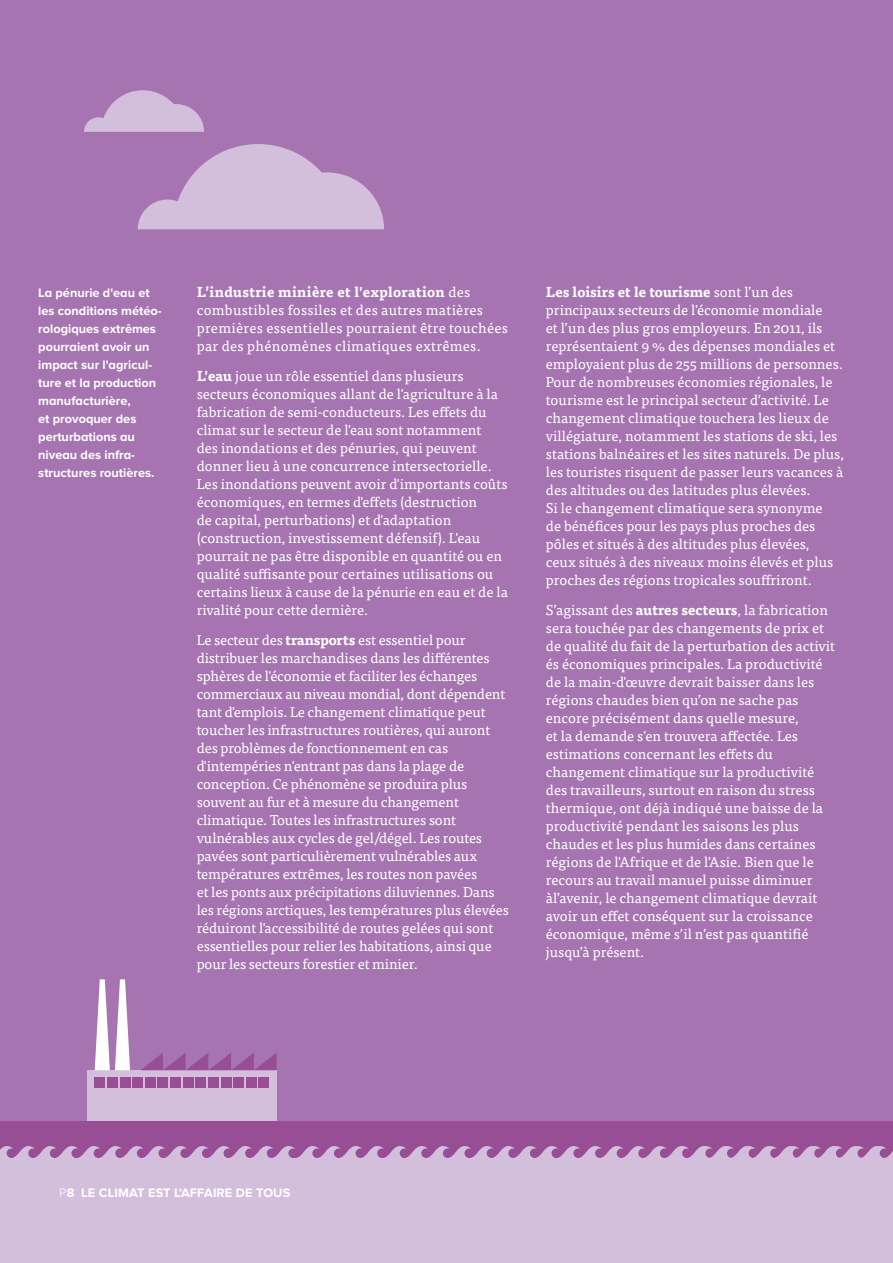
<style>
.page{position:relative;width:893px;height:1263px;background:#a574b1}
.page>*{position:absolute;margin:0;border:0;box-sizing:border-box;transform-origin:0 0}
.t1{font:14.25px/18px "Tisa Pro";color:#fff}
.t2{font:14.25px/18px "Tisa Pro";letter-spacing:.02em;color:#fff}
.SmallDesc_-_First_Pa{font:700 12.75px/18px "Proxima Nova";color:#fff}
.Page_Number{font:700 12.75px "Proxima Nova";letter-spacing:.01em;color:#fff}
.s1{font-weight:700}
.s2{font-weight:300}
</style>
<div class="page">
<div style="left:87px;top:1070px;width:190px;height:51px;background:#d3bfdc"></div>
<svg style="left:141px;top:1053px;width:136px;height:17px"></svg>
<svg style="left:95px;top:979px;width:35px;height:91px"></svg>
<div style="left:259px;top:1078px;width:10px;height:10px;background:#984e95"></div>
<div style="left:246px;top:1078px;width:10px;height:10px;background:#984e95"></div>
<div style="left:234px;top:1078px;width:10px;height:10px;background:#984e95"></div>
<div style="left:221px;top:1078px;width:10px;height:10px;background:#984e95"></div>
<div style="left:208px;top:1078px;width:10px;height:10px;background:#984e95"></div>
<div style="left:196px;top:1078px;width:10px;height:10px;background:#984e95"></div>
<div style="left:183px;top:1078px;width:10px;height:10px;background:#984e95"></div>
<div style="left:170px;top:1078px;width:11px;height:10px;background:#984e95"></div>
<div style="left:158px;top:1078px;width:10px;height:10px;background:#984e95"></div>
<div style="left:145px;top:1078px;width:10px;height:10px;background:#984e95"></div>
<div style="left:133px;top:1078px;width:10px;height:10px;background:#984e95"></div>
<div style="left:120px;top:1078px;width:10px;height:10px;background:#984e95"></div>
<div style="left:107px;top:1078px;width:10px;height:10px;background:#984e95"></div>
<div style="left:95px;top:1078px;width:10px;height:10px;background:#984e95"></div>
<svg style="left:138px;top:144px;width:246px;height:85px"></svg>
<svg style="left:84px;top:90px;width:120px;height:42px"></svg>
<div style="left:0;top:1121px;width:893px;height:97px;background:#984e95"></div>
<div style="left:0;top:1146px;width:893px;height:117px;background:#d3bfdc"></div>
<p class="SmallDesc_-_First_Pa" style="left:38px;top:284px;width:125px">La pénurie d'eau et les conditions météo&shy;rologiques extrêmes pourraient avoir un impact sur l'agricul&shy;ture et la production manufacturière,<br>et provoquer des perturbations au</p>
<p class="SmallDesc_-_First_Pa" style="left:38px;top:446px;width:98px">niveau des infra-</p>
<p class="SmallDesc_-_First_Pa" style="left:38px;top:464px;width:118px">structures routières.</p>
<p class="t2" style="left:197px;top:282px;width:313px"><span class="s1">L’industrie minière et l'exploration</span> des combustibles fossiles et des autres matières premières essentielles pourraient être touchées par des phénomènes climatiques extrêmes.</p>
<p class="t1" style="left:197px;top:366px;width:313px"><span class="s1">L'eau</span> joue un rôle essentiel dans plusieurs secteurs économiques allant de l'agriculture à la fabrication de semi-conducteurs. Les effets du climat sur le secteur de l'eau sont notamment<br>des inondations et des pénuries, qui peuvent donner lieu à une concurrence intersectorielle.<br>Les inondations peuvent avoir d'importants coûts économiques, en termes d'effets (destruction<br>de capital, perturbations) et d'adaptation (construction, investissement défensif). L'eau pourrait ne pas être disponible en quantité ou en qualité suffisante pour certaines utilisations ou certains lieux à cause de la pénurie en eau et de la rivalité pour cette dernière.</p>
<p class="t1" style="left:197px;top:630px;width:314px">Le secteur des <span class="s1">transports</span> est essentiel pour distribuer les marchandises dans les différentes sphères de l'économie et faciliter les échanges commerciaux au niveau mondial, dont dépendent tant d'emplois. Le changement climatique peut toucher les infrastructures routières, qui auront des problèmes de fonctionnement en cas d'intempéries n'entrant pas dans la plage de conception. Ce phénomène se produira plus souvent au fur et à mesure du changement climatique. Toutes les infrastructures sont vulnérables aux cycles de gel/dégel. Les routes pavées sont particulièrement vulnérables aux températures extrêmes, les routes non pavées<br>et les ponts aux précipitations diluviennes. Dans les régions arctiques, les températures plus élevées réduiront l'accessibilité de routes gelées qui sont essentielles pour relier les habitations, ainsi que pour les secteurs forestier et minier.</p>
<p class="t1" style="left:546px;top:282px;width:300px"><span class="s1">Les loisirs et le tourisme</span> sont l’un des principaux secteurs de l'économie mondiale<br>et l’un des plus gros employeurs. En 2011, ils représentaient 9 % des dépenses mondiales et employaient plus de 255 millions de personnes.<br>Pour de nombreuses économies régionales, le tourisme est le principal secteur d’activité. Le changement climatique touchera les lieux de villégiature, notamment les stations de ski, les stations balnéaires et les sites naturels. De plus, les touristes risquent de passer leurs vacances à des altitudes ou des latitudes plus élevées.<br>Si le changement climatique sera synonyme<br>de bénéfices pour les pays plus proches des pôles et situés à des altitudes plus élevées,<br>ceux situés à des niveaux moins élevés et plus proches des régions tropicales souffriront.</p>
<p class="t1" style="left:546px;top:600px;width:291px">S’agissant des <span class="s1">autres secteurs</span>, la fabrication sera touchée par des changements de prix et de qualité du fait de la perturbation des activit és économiques principales. La productivité de la main-d'œuvre devrait baisser dans les régions chaudes bien qu’on ne sache pas encore précisément dans quelle mesure,<br>et la demande s'en trouvera affectée. Les estimations concernant les effets du changement climatique sur la productivité des travailleurs, surtout en raison du stress thermique, ont déjà indiqué une baisse de la productivité pendant les saisons les plus chaudes et les plus humides dans certaines régions de l'Afrique et de l'Asie. Bien que le recours au travail manuel puisse diminuer àl’avenir, le changement climatique devrait avoir un effet conséquent sur la croissance économique, même s’il n’est pas quantifié jusqu’à présent.</p>
<p class="Page_Number" style="left:59px;top:1185px;width:233px"><span class="s2">P</span>8 Le climat est l'affaire de tous</p>
</div>
